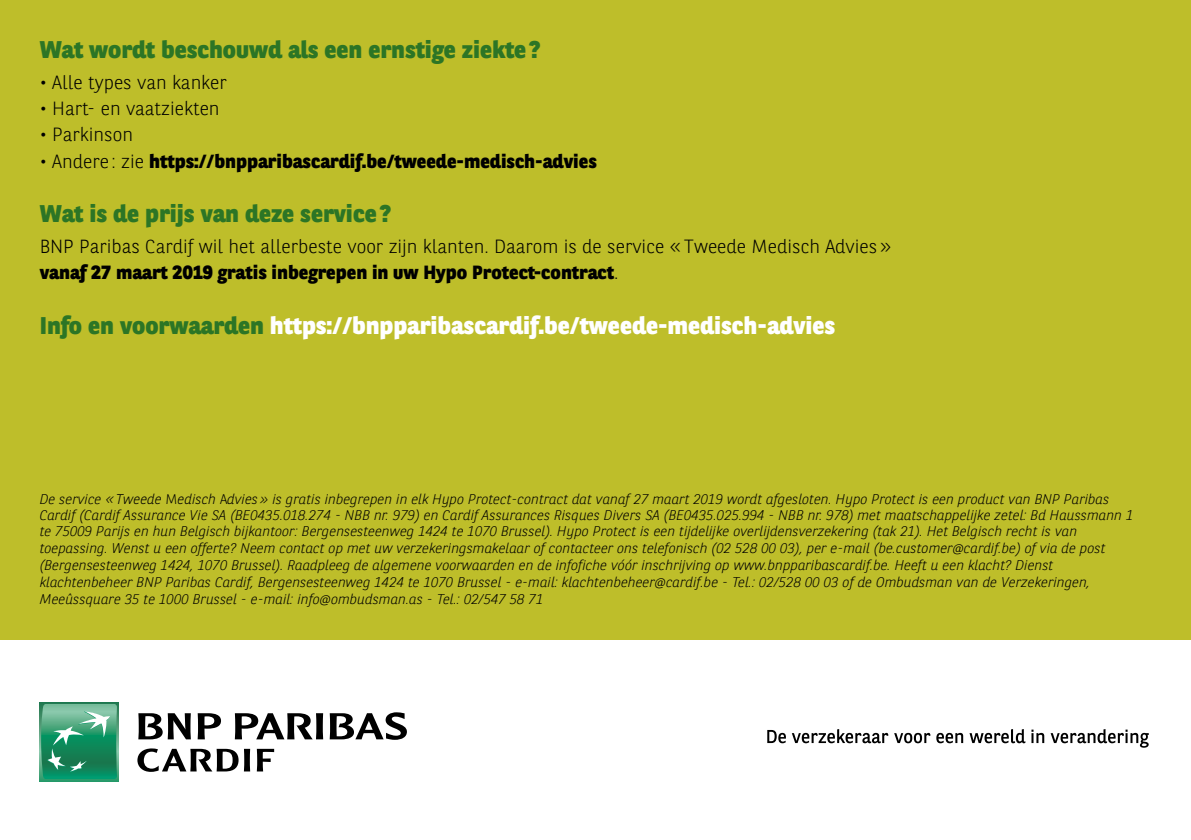
<style>
.page{position:relative;width:1191px;height:840px;background:#fff}
.page>*{position:absolute;margin:0;border:0;box-sizing:border-box;transform-origin:0 0}
.t1{font:800 24px "BNPP Sans";color:#fff}
.t2{font:800 24px "BNPP Sans";color:#2c7525}
.t3{font:300 19px/26px "BNPP Sans";color:#000}
.t4{font:800 19px "BNPP Sans";color:#000}
.t5{font:italic 300 14px/16.6px "BNPP Sans";color:#000}
.s1{font-weight:300}
.s2{font-weight:800}
.s3{color:#2c7525}
.s4{font-style:normal}
</style>
<div class="page">
<div style="left:0;top:0;width:1191px;height:640px;background:#bebe2a"></div>
<svg style="left:767px;top:730px;width:19px;height:12px"></svg>
<svg style="left:792px;top:729px;width:96px;height:13px"></svg>
<svg style="left:894px;top:732px;width:36px;height:10px"></svg>
<svg style="left:936px;top:732px;width:27px;height:10px"></svg>
<svg style="left:969px;top:729px;width:56px;height:13px"></svg>
<svg style="left:1031px;top:729px;width:13px;height:13px"></svg>
<svg style="left:1050px;top:729px;width:98px;height:18px"></svg>
<svg style="left:40px;top:702px;width:79px;height:79px"></svg>
<svg style="left:41px;top:703px;width:76px;height:75px;background:#41a17b"></svg>
<svg style="left:138px;top:713px;width:53px;height:26px"></svg>
<svg style="left:198px;top:713px;width:23px;height:26px"></svg>
<svg style="left:235px;top:713px;width:88px;height:26px"></svg>
<svg style="left:330px;top:712px;width:77px;height:27px"></svg>
<svg style="left:137px;top:748px;width:101px;height:23px"></svg>
<svg style="left:244px;top:748px;width:6px;height:23px"></svg>
<svg style="left:257px;top:748px;width:17px;height:23px"></svg>
<h1 class="t2" style="left:40px;top:33px;width:502px">Wat wordt beschouwd als een ernstige ziekte?</h1>
<h2 class="t3" style="left:40px;top:69px;width:189px">• Alle types van kanker</h2>
<h2 class="t3" style="left:40px;top:95px;width:181px">• Hart- en vaatziekten</h2>
<h2 class="t3" style="left:40px;top:121px;width:95px">• Parkinson</h2>
<h2 class="t4" style="left:40px;top:148px;width:558px"><span class="s1">• Andere : zie</span> https://bnpparibascardif.be/tweede-medisch-advies</h2>
<h1 class="t2" style="left:40px;top:197px;width:352px">Wat is de prijs van deze service ?</h1>
<h2 class="t3" style="left:40px;top:233px;width:853px">BNP Paribas Cardif wil het allerbeste voor zijn klanten. Daarom is de service « Tweede Medisch Advies » <span class="s2">vanaf 27 maart 2019 gratis inbegrepen in uw Hypo Protect-contract</span>.</h2>
<h1 class="t1" style="left:40px;top:308px;width:797px"><span class="s3">Info en voorwaarden</span> https://bnpparibascardif.be/tweede-medisch-advies</h1>
<p class="t5" style="left:40px;top:489px;width:1095px">De service « Tweede <span class="s4">M</span>edisch <span class="s4">A</span>dvies» is gratis inbegrepen in elk Hypo Protect-contract dat vanaf 27 maart 2019 wordt afgesloten. Hypo Protect is een product van BNP Paribas Cardif (Cardif Assurance Vie SA (BE0435.018.274 - NBB nr. 979) en Cardif Assurances Risques Divers SA (BE0435.025.994 - NBB nr. 978) met maatschappelijke zetel: Bd Haussmann 1 te 75009 Parijs en hun Belgisch bijkantoor: Bergensesteenweg 1424 te 1070 Brussel). Hypo Protect is een tijdelijke overlijdensverzekering (tak 21). Het Belgisch recht is van toepassing. Wenst u een offerte? Neem contact op met uw verzekeringsmakelaar of contacteer ons telefonisch (02 528 00 03), per e-mail (be.customer@cardif.be) of via de post (Bergensesteenweg 1424, 1070 Brussel). Raadpleeg de algemene voorwaarden en de infofiche vóór inschrijving op www.bnpparibascardif.be. Heeft u een klacht? Dienst klachtenbeheer BNP Paribas Cardif, Bergensesteenweg 1424 te 1070 Brussel - e-mail: klachtenbeheer@cardif.be - Tel.: 02/528 00 03 of de Ombudsman van de Verzekeringen, Meeûssquare 35 te 1000 Brussel - e-mail: info@ombudsman.as - Tel.: 02/547 58 71</p>
</div>
